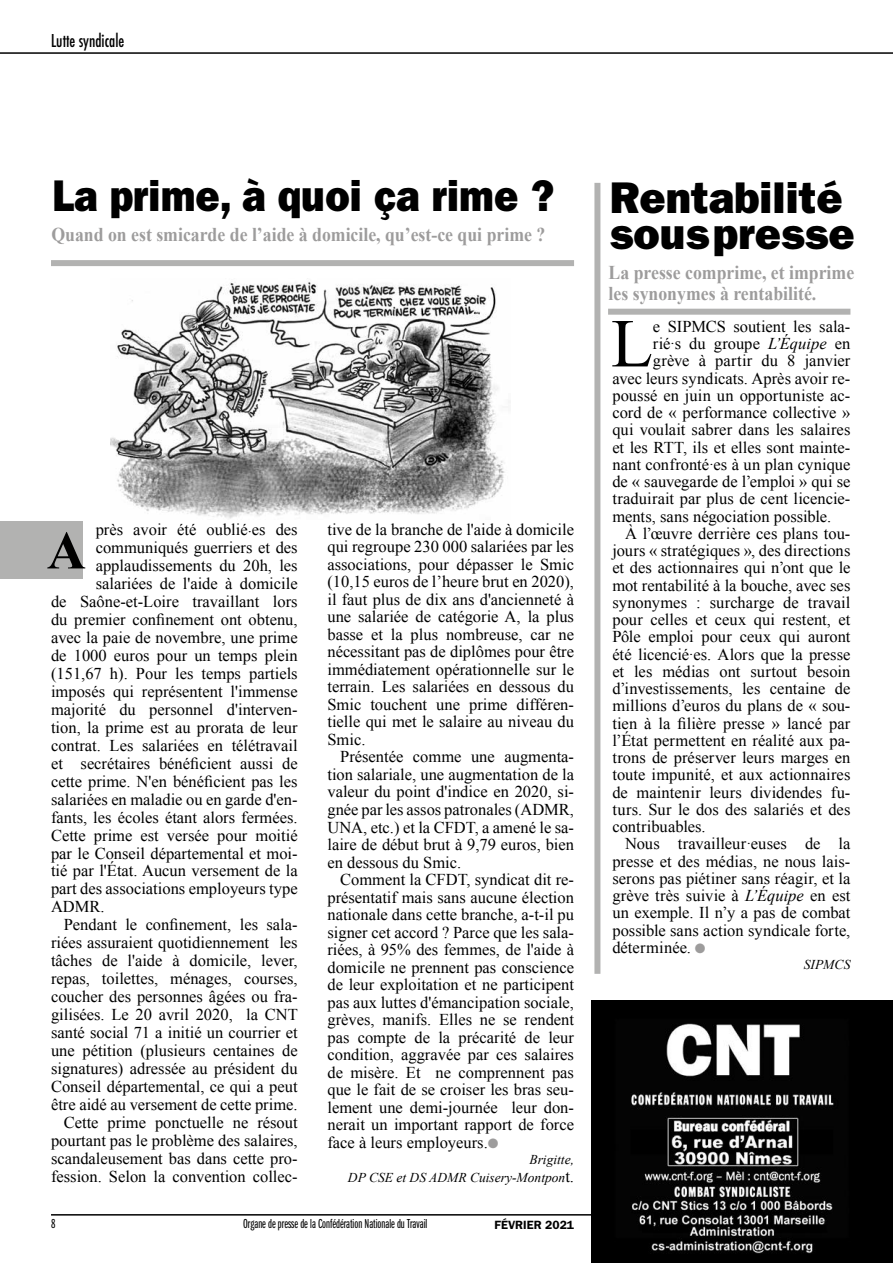
<style>
.page{position:relative;width:893px;height:1263px;background:#fff}
.page>*{position:absolute;margin:0;border:0;box-sizing:border-box;transform-origin:0 0}
.t1{font:68.55px "Times New Roman";color:#000}
.t2{font:700 54px "Times New Roman";color:#000}
.t3{font:44.55px/36px "ITC Franklin Gothic Std Hvy";color:#000}
.t4{font:44.55px "ITC Franklin Gothic Std Hvy";color:#000;scale:.91 1}
.t5{font:700 19.5px/21px "Times New Roman";color:#9d9c9c;scale:.91 1}
.t6{font:500 condensed 17.25px "Futura";color:#000;scale:.91 1}
.t7{font:16.5px/17.5px "Times New Roman";color:#000;text-align:justify}
.t8{font:13.5px "ITC Franklin Gothic Std Bk X Cp";color:#000}
.t9{font:italic 13.5px/17.5px "Times New Roman";color:#000;text-align:right}
.t10{font:600 12px "ITC Franklin Gothic Std";color:#000}
.s1{color:#9d9c9c}
.s2{font-style:normal;font-size:16.5px}
.s3{font-style:italic}
</style>
<div class="page">
<hr style="left:51px;top:1214px;width:842px;height:1px;background:#000">
<hr style="left:0;top:52px;width:893px;height:2px;background:#000">
<div style="left:608px;top:309px;width:242px;height:6px;background:#b2b2b1"></div>
<div style="left:51px;top:260px;width:523px;height:6px;background:#b2b2b1"></div>
<img style="left:110px;top:282px;width:395px;height:237px">
<div style="left:594px;top:183px;width:6px;height:791px;background:#b2b2b1"></div>
<img style="left:591px;top:1000px;width:302px;height:263px">
<div style="left:0;top:521px;width:83px;height:57px;background:#b2b2b1"></div>
<p class="t6" style="left:51px;top:30px;width:82px">Lutte syndicale</p>
<h3 class="t4" style="left:52px;top:170px;width:554px">La prime, à quoi ça rime ?</h3>
<p class="t5" style="left:51px;top:224px;width:544px">Quand on est smicarde de l’aide à domicile, qu’est-ce qui prime ?</p>
<p class="t7" style="left:96px;top:520px;width:203px">près avoir été oublié.es des</p>
<p class="t7" style="left:96px;top:538px;width:203px">communiqués guerriers et des</p>
<p class="t7" style="left:96px;top:556px;width:203px">applaudissements du 20h, les</p>
<p class="t7" style="left:96px;top:574px;width:203px">salariées de l'aide à domicile</p>
<p class="t7" style="left:51px;top:592px;width:248px">de Saône-et-Loire travaillant lors</p>
<p class="t7" style="left:51px;top:610px;width:248px">du premier confinement ont obtenu,</p>
<p class="t7" style="left:51px;top:628px;width:248px">avec la paie de novembre, une prime</p>
<p class="t7" style="left:51px;top:646px;width:248px">de 1000 euros pour un temps plein</p>
<p class="t7" style="left:51px;top:664px;width:248px">(151,67 h). Pour les temps partiels</p>
<p class="t7" style="left:51px;top:682px;width:248px">imposés qui représentent l'immense</p>
<p class="t7" style="left:51px;top:700px;width:248px">majorité du personnel d'interven-</p>
<p class="t7" style="left:51px;top:718px;width:248px">tion, la prime est au prorata de leur</p>
<p class="t7" style="left:51px;top:736px;width:248px">contrat. Les salariées en télétravail</p>
<p class="t7" style="left:51px;top:754px;width:248px">et secrétaires bénéficient aussi de</p>
<p class="t7" style="left:51px;top:772px;width:248px">cette prime. N'en bénéficient pas les</p>
<p class="t7" style="left:51px;top:790px;width:248px">salariées en maladie ou en garde d'en-</p>
<p class="t7" style="left:51px;top:808px;width:248px">fants, les écoles étant alors fermées.</p>
<p class="t7" style="left:51px;top:826px;width:248px">Cette prime est versée pour moitié</p>
<p class="t7" style="left:51px;top:844px;width:248px">par le Conseil départemental et moi-</p>
<p class="t7" style="left:51px;top:862px;width:248px">tié par l'État. Aucun versement de la</p>
<p class="t7" style="left:51px;top:880px;width:248px">part des associations employeurs type</p>
<p class="t7" style="left:51px;top:898px;width:55px">ADMR.</p>
<p class="t7" style="left:64px;top:916px;width:235px">Pendant le confinement, les sala-</p>
<p class="t7" style="left:51px;top:934px;width:248px">riées assuraient quotidiennement les</p>
<p class="t7" style="left:51px;top:952px;width:248px">tâches de l'aide à domicile, lever,</p>
<p class="t7" style="left:51px;top:970px;width:248px">repas, toilettes, ménages, courses,</p>
<p class="t7" style="left:51px;top:988px;width:248px">coucher des personnes âgées ou fra-</p>
<p class="t7" style="left:51px;top:1006px;width:248px">gilisées. Le 20 avril 2020, la CNT</p>
<p class="t7" style="left:51px;top:1024px;width:248px">santé social 71 a initié un courrier et</p>
<p class="t7" style="left:51px;top:1042px;width:248px">une pétition (plusieurs centaines de</p>
<p class="t7" style="left:51px;top:1059px;width:248px">signatures) adressée au président du</p>
<p class="t7" style="left:51px;top:1077px;width:248px">Conseil départemental, ce qui a peut</p>
<p class="t7" style="left:51px;top:1095px;width:248px">être aidé au versement de cette prime.</p>
<p class="t7" style="left:64px;top:1113px;width:235px">Cette prime ponctuelle ne résout</p>
<p class="t7" style="left:51px;top:1131px;width:248px">pourtant pas le problème des salaires,</p>
<p class="t7" style="left:51px;top:1149px;width:248px">scandaleusement bas dans cette pro-</p>
<p class="t7" style="left:51px;top:1167px;width:248px">fession. Selon la convention collec-</p>
<h2 class="t2" style="left:47px;top:513px;width:40px">A</h2>
<p class="t7" style="left:327px;top:520px;width:248px">tive de la branche de l'aide à domicile qui regroupe 230 000 salariées par les associations, pour dépasser le Smic (10,15 euros de l’heure brut en 2020), il faut plus de dix ans d'ancienneté à une salariée de catégorie A, la plus basse et la plus nombreuse, car ne nécessitant pas de diplômes pour être immédiatement opérationnelle sur le terrain. Les salariées en dessous du Smic touchent une prime différen&shy;tielle qui met le salaire au niveau du Smic.</p>
<p class="t7" style="left:327px;top:748px;width:248px;text-indent:13px">Présentée comme une augmenta&shy;tion salariale, une augmentation de la valeur du point d'indice en 2020, si&shy;gnée par les assos patronales (ADMR, UNA, etc.) et la CFDT, a amené le sa&shy;laire de début brut à 9,79 euros, bien en dessous du Smic.</p>
<p class="t7" style="left:327px;top:870px;width:248px;text-indent:13px">Comment la CFDT, syndicat dit re&shy;présentatif mais sans aucune élection nationale dans cette branche, a-t-il pu signer cet accord ? Parce que les sala&shy;riées, à 95% des femmes, de l'aide à domicile ne prennent pas conscience de leur exploitation et ne participent pas aux luttes d'émancipation sociale, grèves, manifs. Elles ne se rendent pas compte de la précarité de leur condition, aggravée par ces salaires de misère. Et ne comprennent pas que le fait de se croiser les bras seu&shy;lement une demi-journée leur don&shy;nerait un important rapport de force face à leurs employeurs.<span class="s1">●</span></p>
<p class="t9" style="left:348px;top:1151px;width:228px">Brigitte,<br>DP CSE et DS ADMR Cuisery-Montpon<span class="s2">t.</span></p>
<p class="t8" style="left:51px;top:1216px;width:6px">8</p>
<p class="t8" style="left:243px;top:1217px;width:186px">Organe de presse de la Confédération Nationale du Travail</p>
<p class="t10" style="left:495px;top:1217px;width:81px">FÉVRIER 2021</p>
<h3 class="t3" style="left:610px;top:180px;width:246px">Rentabilité sous presse</h3>
<p class="t5" style="left:609px;top:262px;width:271px">La presse comprime, et imprime les synonymes à rentabilité.</p>
<h1 class="t1" style="left:611px;top:297px;width:43px">L</h1>
<p class="t7" style="left:653px;top:317px;width:199px">e SIPMCS soutient les sala-</p>
<p class="t7" style="left:653px;top:335px;width:199px">rié·s du groupe <span class="s3">L’Équipe</span> en</p>
<p class="t7" style="left:653px;top:352px;width:199px">grève à partir du 8 janvier</p>
<p class="t7" style="left:612px;top:369px;width:240px">avec leurs syndicats. Après avoir re-</p>
<p class="t7" style="left:612px;top:386px;width:240px">poussé en juin un opportuniste ac-</p>
<p class="t7" style="left:612px;top:404px;width:240px">cord de « performance collective »</p>
<p class="t7" style="left:612px;top:421px;width:240px">qui voulait sabrer dans les salaires</p>
<p class="t7" style="left:612px;top:438px;width:240px">et les RTT, ils et elles sont mainte-</p>
<p class="t7" style="left:612px;top:455px;width:240px">nant confronté·es à un plan cynique</p>
<p class="t7" style="left:612px;top:473px;width:240px">de « sauvegarde de l’emploi » qui se</p>
<p class="t7" style="left:612px;top:490px;width:240px">traduirait par plus de cent licencie-</p>
<p class="t7" style="left:612px;top:507px;width:220px">ments, sans négociation possible.</p>
<p class="t7" style="left:625px;top:524px;width:227px">À l’œuvre derrière ces plans tou-</p>
<p class="t7" style="left:612px;top:541px;width:240px">jours « stratégiques », des directions</p>
<p class="t7" style="left:612px;top:559px;width:240px">et des actionnaires qui n’ont que le</p>
<p class="t7" style="left:612px;top:576px;width:240px">mot rentabilité à la bouche, avec ses</p>
<p class="t7" style="left:612px;top:593px;width:240px">synonymes : surcharge de travail</p>
<p class="t7" style="left:612px;top:610px;width:240px">pour celles et ceux qui restent, et</p>
<p class="t7" style="left:612px;top:628px;width:240px">Pôle emploi pour ceux qui auront</p>
<p class="t7" style="left:612px;top:645px;width:240px">été licencié·es. Alors que la presse</p>
<p class="t7" style="left:612px;top:662px;width:240px">et les médias ont surtout besoin</p>
<p class="t7" style="left:612px;top:679px;width:240px">d’investissements, les centaine de</p>
<p class="t7" style="left:612px;top:697px;width:240px">millions d’euros du plans de « sou-</p>
<p class="t7" style="left:612px;top:714px;width:240px">tien à la filière presse » lancé par</p>
<p class="t7" style="left:612px;top:731px;width:240px">l’État permettent en réalité aux pa-</p>
<p class="t7" style="left:612px;top:748px;width:240px">trons de préserver leurs marges en</p>
<p class="t7" style="left:612px;top:766px;width:240px">toute impunité, et aux actionnaires</p>
<p class="t7" style="left:612px;top:783px;width:240px">de maintenir leurs dividendes fu-</p>
<p class="t7" style="left:612px;top:800px;width:240px">turs. Sur le dos des salariés et des</p>
<p class="t7" style="left:612px;top:817px;width:95px">contribuables.</p>
<p class="t7" style="left:625px;top:835px;width:227px">Nous travailleur·euses de la</p>
<p class="t7" style="left:612px;top:852px;width:240px">presse et des médias, ne nous lais-</p>
<p class="t7" style="left:612px;top:869px;width:240px">serons pas piétiner sans réagir, et la</p>
<p class="t7" style="left:612px;top:886px;width:240px">grève très suivie à <span class="s3">L’Équipe</span> en est</p>
<p class="t7" style="left:612px;top:904px;width:240px">un exemple. Il n’y a pas de combat</p>
<p class="t7" style="left:612px;top:921px;width:240px">possible sans action syndicale forte,</p>
<p class="t7" style="left:612px;top:938px;width:95px">déterminée. <span class="s1">●</span></p>
<p class="t9" style="left:804px;top:955px;width:48px">SIPMCS</p>
</div>
